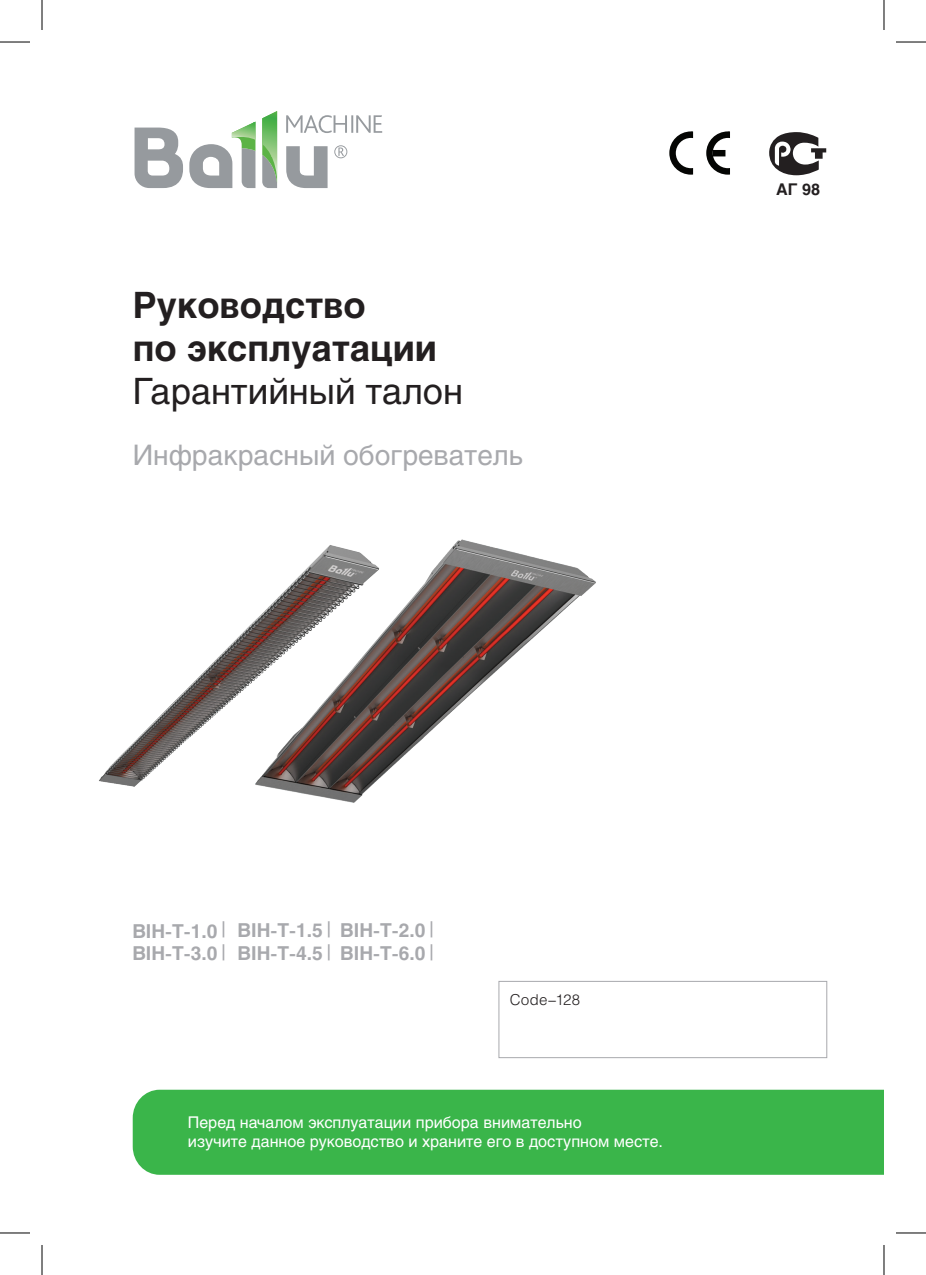
<style>
.page{position:relative;width:926px;height:1275px;background:#fff}
.page>*{position:absolute;margin:0;border:0;box-sizing:border-box;transform-origin:0 0}
.t1{font:700 36px "Helios";color:#231f20}
.t2{font:36px "Helios";color:#231f20}
.t3{font:28px "Helios";color:#a8a9ad}
.t4{font:21.2px "Helios";color:#a8a9ad}
.t5{font:700 19px "Helios";color:#a8a9ad}
.t6{font:16px "Helios";color:#fff}
.t7{font:700 16px "Helios";color:#231f20}
.t8{font:300 15px "Helios";letter-spacing:.02em;color:#231f20}
</style>
<div class="page">
<img style="left:350px;top:539px;width:246px;height:264px">
<img style="left:99px;top:539px;width:283px;height:263px">
<div style="left:133px;top:1089px;width:751px;height:85px;background:#3ab54a"></div>
<div style="left:498px;top:981px;width:329px;height:77px;border:1px solid #a8a9ad"></div>
<svg style="left:769px;top:132px;width:57px;height:43px"></svg>
<svg style="left:669px;top:131px;width:24px;height:44px"></svg>
<svg style="left:706px;top:131px;width:24px;height:44px"></svg>
<svg style="left:135px;top:111px;width:247px;height:77px"></svg>
<hr style="left:0;top:42px;width:30px;height:1px;background:#000">
<hr style="left:896px;top:42px;width:30px;height:1px;background:#000">
<hr style="left:0;top:1232px;width:30px;height:1px;background:#000">
<hr style="left:896px;top:1232px;width:30px;height:1px;background:#000">
<hr style="left:42px;top:0;width:1px;height:30px;background:#000">
<hr style="left:42px;top:1245px;width:1px;height:30px;background:#000">
<hr style="left:884px;top:0;width:1px;height:30px;background:#000">
<hr style="left:884px;top:1245px;width:1px;height:30px;background:#000">
<p class="t1" style="left:133px;top:284px;width:234px">Руководство</p>
<p class="t1" style="left:133px;top:327px;width:306px">по эксплуатации</p>
<p class="t2" style="left:133px;top:370px;width:332px">Гарантийный талон</p>
<p class="t3" style="left:133px;top:439px;width:392px">Инфракрасный обогреватель</p>
<p class="t7" style="left:776px;top:180px;width:45px">АГ 98</p>
<p class="t5" style="left:132px;top:919px;width:87px">BIH-T-1.0</p>
<p class="t4" style="left:221px;top:917px;width:7px">|</p>
<p class="t5" style="left:132px;top:942px;width:87px">BIH-T-3.0</p>
<p class="t4" style="left:221px;top:939px;width:7px">|</p>
<p class="t5" style="left:238px;top:919px;width:87px">BIH-T-1.5</p>
<p class="t4" style="left:326px;top:916px;width:7px">|</p>
<p class="t5" style="left:238px;top:942px;width:87px">BIH-T-4.5</p>
<p class="t4" style="left:326px;top:939px;width:7px">|</p>
<p class="t5" style="left:340px;top:919px;width:87px">BIH-T-2.0</p>
<p class="t4" style="left:429px;top:916px;width:7px">|</p>
<p class="t5" style="left:340px;top:942px;width:87px">BIH-T-6.0</p>
<p class="t4" style="left:429px;top:939px;width:7px">|</p>
<p class="t8" style="left:510px;top:990px;width:72px">Code–128</p>
<p class="t6" style="left:188px;top:1113px;width:395px">Перед началом эксплуатации прибора внимательно</p>
<p class="t6" style="left:188px;top:1132px;width:477px">изучите данное руководство и храните его в доступном месте.</p>
</div>
